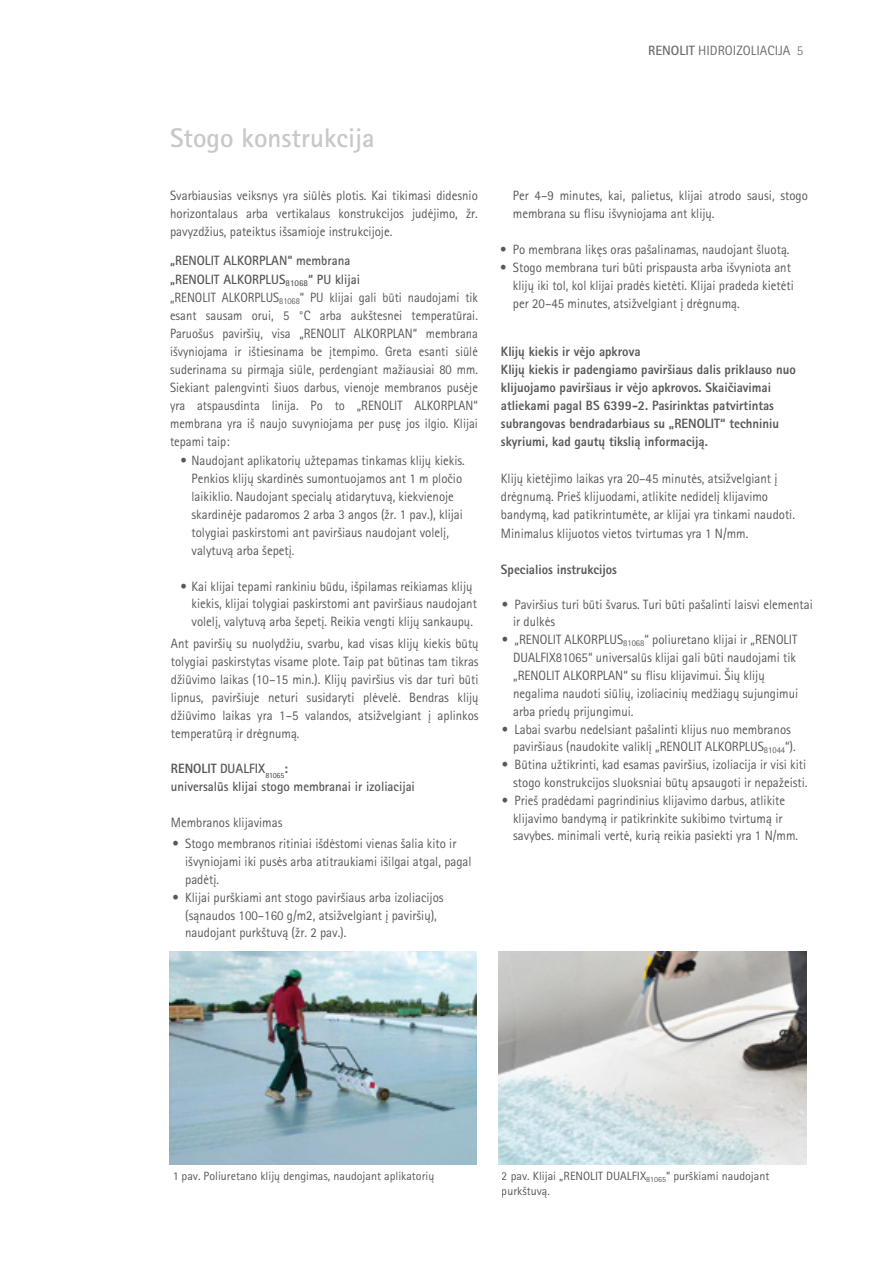
<style>
.page{position:relative;width:893px;height:1263px;background:#fff}
.page>*{position:absolute;margin:0;border:0;box-sizing:border-box;transform-origin:0 0}
.t1{font:700 27px "Rotis Sans Serif Pro";color:#c7c8ca}
.t2{font:13.5px/17.9px "Rotis Sans Serif Pro";color:#57585a;scale:.95 1}
.t3{font:13.5px/18px "Rotis Sans Serif Pro";color:#57585a;text-align:justify;scale:.93 1}
.t4{font:800 13.5px/18.1px "Rotis Sans Serif Pro";color:#57585a;scale:.95 1}
.t5{font:700 13.5px/18.6px "Rotis Sans Serif Pro";color:#57585a;scale:.95 1}
.t6{font:13.5px "Rotis Sans Serif Pro";color:#6c6d70}
.t7{font:12px/15px "Rotis Sans Serif Pro";color:#57585a}
.s1{font-weight:700}
.s2{font-weight:300}
.s3{font-style:inherit}
.s4{font-weight:800}
</style>
<div class="page">
<img style="left:169px;top:952px;width:308px;height:212px">
<img style="left:499px;top:952px;width:307px;height:212px">
<p class="t6" style="left:648px;top:42px;width:157px"><span class="s1">RENOLIT</span> HIDROIZOLIACIJA <span class="s2">5</span></p>
<p class="t1" style="left:170px;top:120px;width:206px">Stogo konstrukcija</p>
<p class="t2" style="left:170px;top:187px;width:325px;text-align:justify">Svarbiausias veiksnys yra siūlės plotis. Kai tikimasi didesnio horizontalaus arba vertikalaus konstrukcijos judėjimo, žr. pavyzdžius, pateiktus išsamioje instrukcijoje.</p>
<p class="t5" style="left:170px;top:251px;width:201px">„RENOLIT ALKORPLAN“ membrana „RENOLIT ALKORPLUS<sub>81068</sub>“ PU klijai</p>
<p class="t3" style="left:170px;top:289px;width:332px">„RENOLIT ALKORPLUS<sub>81068</sub>“ PU klijai gali būti naudojami tik esant sausam orui, 5 °C arba aukštesnei temperatūrai.<br>Paruošus paviršių, visa „RENOLIT ALKORPLAN“ membrana išvyniojama ir ištiesinama be įtempimo. Greta esanti siūlė suderinama su pirmąja siūle, perdengiant mažiausiai 80 mm.<br>Siekiant palengvinti šiuos darbus, vienoje membranos pusėje yra atspausdinta linija. Po to „RENOLIT ALKORPLAN“ membrana yra iš naujo suvyniojama per pusę jos ilgio. Klijai tepami taip:</p>
<p class="t2" style="left:192px;top:452px;width:289px;text-indent:-11px"><span class="s3">•</span> Naudojant aplikatorių užtepamas tinkamas klijų kiekis.<br>Penkios klijų skardinės sumontuojamos ant 1 m pločio laikiklio. Naudojant specialų atidarytuvą, kiekvienoje skardinėje padaromos 2 arba 3 angos (žr. 1 pav.), klijai tolygiai paskirstomi ant paviršiaus naudojant volelį, valytuvą arba šepetį.</p>
<p class="t2" style="left:192px;top:577px;width:302px;text-indent:-11px"><span class="s3">•</span> Kai klijai tepami rankiniu būdu, išpilamas reikiamas klijų kiekis, klijai tolygiai paskirstomi ant paviršiaus naudojant volelį, valytuvą arba šepetį. Reikia vengti klijų sankaupų.</p>
<p class="t2" style="left:171px;top:634px;width:325px;text-align:justify">Ant paviršių su nuolydžiu, svarbu, kad visas klijų kiekis būtų tolygiai paskirstytas visame plote. Taip pat būtinas tam tikras džiūvimo laikas (10–15 min.). Klijų paviršius vis dar turi būti lipnus, paviršiuje neturi susidaryti plėvelė. Bendras klijų džiūvimo laikas yra 1–5 valandos, atsižvelgiant į aplinkos temperatūrą ir drėgnumą.</p>
<p class="t5" style="left:171px;top:760px;width:258px;line-height:17.2px"><span class="s4">RENOLIT</span> DUALFIX<sub>81065</sub>:<br>universalūs klijai stogo membranai ir izoliacijai</p>
<p class="t2" style="left:171px;top:814px;width:119px">Membranos klijavimas</p>
<p class="t2" style="left:185px;top:835px;width:303px;text-indent:-13px"><span class="s3">•</span> Stogo membranos ritiniai išdėstomi vienas šalia kito ir išvyniojami iki pusės arba atitraukiami išilgai atgal, pagal padėtį.</p>
<p class="t2" style="left:185px;top:888px;width:273px;text-indent:-13px"><span class="s3">•</span> Klijai purškiami ant stogo paviršiaus arba izoliacijos (sąnaudos 100–160 g/m2, atsižvelgiant į paviršių), naudojant purkštuvą (žr. 2 pav.).</p>
<p class="t2" style="left:513px;top:187px;width:312px">Per 4–9 minutes, kai, palietus, klijai atrodo sausi, stogo membrana su flisu išvyniojama ant klijų.</p>
<p class="t2" style="left:500px;top:241px;width:306px"><span class="s3">•</span> Po membrana likęs oras pašalinamas, naudojant šluotą.</p>
<p class="t2" style="left:513px;top:259px;width:297px;text-indent:-13px"><span class="s3">•</span> Stogo membrana turi būti prispausta arba išvyniota ant klijų iki tol, kol klijai pradės kietėti. Klijai pradeda kietėti per 20–45 minutes, atsižvelgiant į drėgnumą.</p>
<p class="t4" style="left:501px;top:342px;width:312px">Klijų kiekis ir vėjo apkrova<br>Klijų kiekis ir padengiamo paviršiaus dalis priklauso nuo klijuojamo paviršiaus ir vėjo apkrovos. Skaičiavimai atliekami pagal BS 6399-2. Pasirinktas patvirtintas subrangovas bendradarbiaus su „RENOLIT“ techniniu skyriumi, kad gautų tikslią informaciją.</p>
<p class="t2" style="left:501px;top:470px;width:311px">Klijų kietėjimo laikas yra 20–45 minutės, atsižvelgiant į drėgnumą. Prieš klijuodami, atlikite nedidelį klijavimo bandymą, kad patikrintumėte, ar klijai yra tinkami naudoti.<br>Minimalus klijuotos vietos tvirtumas yra 1 N/mm.</p>
<p class="t4" style="left:501px;top:560px;width:124px">Specialios instrukcijos</p>
<p class="t2" style="left:513px;top:596px;width:317px;line-height:17.4px;text-indent:-11px"><span class="s3">•</span> Paviršius turi būti švarus. Turi būti pašalinti laisvi elementai ir dulkės</p>
<p class="t2" style="left:513px;top:631px;width:301px;text-indent:-11px"><span class="s3">•</span> „RENOLIT ALKORPLUS<sub>81068</sub>“ poliuretano klijai ir „RENOLIT DUALFIX81065“ universalūs klijai gali būti naudojami tik „RENOLIT ALKORPLAN“ su flisu klijavimui. Šių klijų negalima naudoti siūlių, izoliacinių medžiagų sujungimui arba priedų prijungimui.</p>
<p class="t2" style="left:513px;top:720px;width:299px;text-indent:-11px"><span class="s3">•</span> Labai svarbu nedelsiant pašalinti klijus nuo membranos paviršiaus (naudokite valiklį „RENOLIT ALKORPLUS<sub>81044</sub>“).</p>
<p class="t2" style="left:502px;top:756px;width:323px;text-align:right"><span class="s3">•</span> Būtina užtikrinti, kad esamas paviršius, izoliacija ir visi kiti stogo konstrukcijos sluoksniai būtų apsaugoti ir nepažeisti.</p>
<p class="t2" style="left:513px;top:792px;width:301px;text-indent:-11px"><span class="s3">•</span> Prieš pradėdami pagrindinius klijavimo darbus, atlikite klijavimo bandymą ir patikrinkite sukibimo tvirtumą ir savybes. minimali vertė, kurią reikia pasiekti yra 1 N/mm.</p>
<p class="t7" style="left:172px;top:1168px;width:263px">1 pav. Poliuretano klijų dengimas, naudojant aplikatorių</p>
<p class="t7" style="left:502px;top:1169px;width:269px">2 pav. Klijai „RENOLIT DUALFIX<sub>81065</sub>“ purškiami naudojant purkštuvą.</p>
</div>
